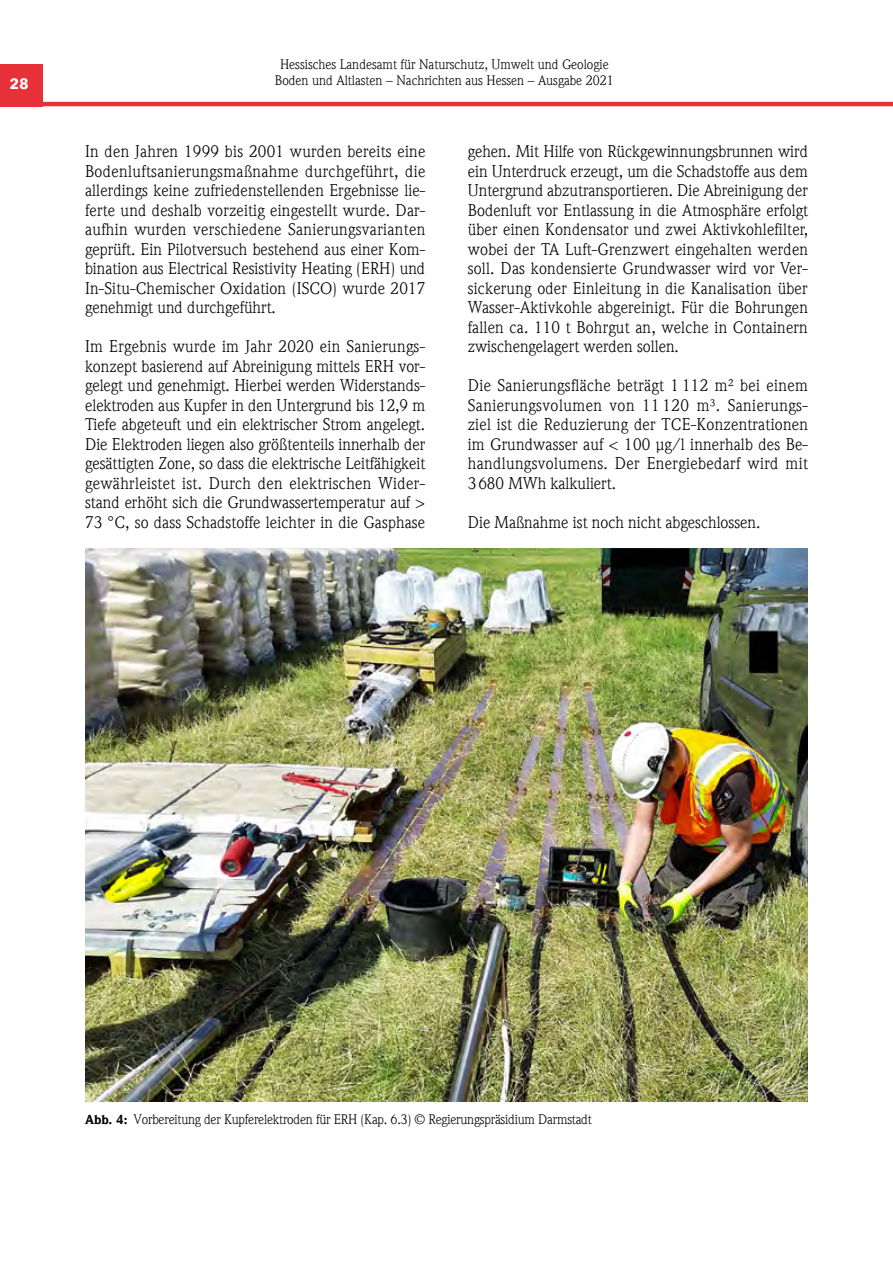
<style>
.page{position:relative;width:893px;height:1263px;background:#fff}
.page>*{position:absolute;margin:0;border:0;box-sizing:border-box;transform-origin:0 0}
.Fließtext{font:16.5px/19.5px "ITC Weidemann Com";color:#000;text-align:justify}
.t1{font:700 15px "Avenir Next LT Pro";color:#fff}
.Abbildung_verschacht{font:13.5px "ITC Weidemann Com";color:#000}
.s1{font-weight:900;font-size:12.75px}
</style>
<div class="page">
<div style="left:0;top:64px;width:43px;height:42px;background:#e73037"></div>
<hr style="left:0;top:102px;width:893px;height:4px;background:#e73037">
<img style="left:85px;top:549px;width:723px;height:552px">
<p class="Abbildung_verschacht" style="left:280px;top:56px;width:330px">Hessisches Landesamt für Naturschutz, Umwelt und Geologie</p>
<p class="t1" style="left:9px;top:75px;width:21px">28</p>
<p class="Abbildung_verschacht" style="left:275px;top:72px;width:341px">Boden und Altlasten – Nachrichten aus Hessen – Ausgabe 2021</p>
<p class="Fließtext" style="left:85px;top:142px;width:342px">In den Jahren 1999 bis 2001 wurden bereits eine Bodenluftsanierungsmaßnahme durchgeführt, die allerdings keine zufriedenstellenden Ergebnisse lie&shy;ferte und deshalb vorzeitig eingestellt wurde. Dar&shy;aufhin wurden verschiedene Sanierungsvarianten geprüft. Ein Pilotversuch bestehend aus einer Kom&shy;bination aus Electrical Resistivity Heating (ERH) und In-Situ-Chemischer Oxidation (ISCO) wurde 2017 genehmigt und durchgeführt.</p>
<p class="Fließtext" style="left:85px;top:337px;width:342px">Im Ergebnis wurde im Jahr 2020 ein Sanierungs&shy;konzept basierend auf Abreinigung mittels ERH vor&shy;gelegt und genehmigt. Hierbei werden Widerstands&shy;elektroden aus Kupfer in den Untergrund bis 12,9 m Tiefe abgeteuft und ein elektrischer Strom angelegt.<br>Die Elektroden liegen also größtenteils innerhalb der gesättigten Zone, so dass die elektrische Leitfähigkeit gewährleistet ist. Durch den elektrischen Wider&shy;stand erhöht sich die Grundwassertemperatur auf &gt; 73 °C, so dass Schadstoffe leichter in die Gasphase</p>
<p class="Fließtext" style="left:468px;top:142px;width:342px">gehen. Mit Hilfe von Rückgewinnungsbrunnen wird ein Unterdruck erzeugt, um die Schadstoffe aus dem Untergrund abzutransportieren. Die Abreinigung der Bodenluft vor Entlassung in die Atmosphäre erfolgt über einen Kondensator und zwei Aktivkohlefilter, wobei der TA Luft-Grenzwert eingehalten werden soll. Das kondensierte Grundwasser wird vor Ver&shy;sickerung oder Einleitung in die Kanalisation über Wasser-Aktivkohle abgereinigt. Für die Bohrungen fallen ca. 110 t Bohrgut an, welche in Containern zwischengelagert werden sollen.</p>
<p class="Fließtext" style="left:468px;top:376px;width:342px">Die Sanierungsfläche beträgt 1 112 m² bei einem Sanierungsvolumen von 11 120 m³. Sanierungs&shy;ziel ist die Reduzierung der TCE-Konzentrationen im Grundwasser auf &lt; 100 µg/l innerhalb des Be&shy;handlungsvolumens. Der Energiebedarf wird mit 3680 MWh kalkuliert.</p>
<p class="Fließtext" style="left:468px;top:512px;width:294px">Die Maßnahme ist noch nicht abgeschlossen.</p>
<p class="Abbildung_verschacht" style="left:85px;top:1111px;width:508px"><span class="s1">Abb. 4:</span> Vorbereitung der Kupferelektroden für ERH (Kap. 6.3) © Regierungspräsidium Darmstadt</p>
</div>
